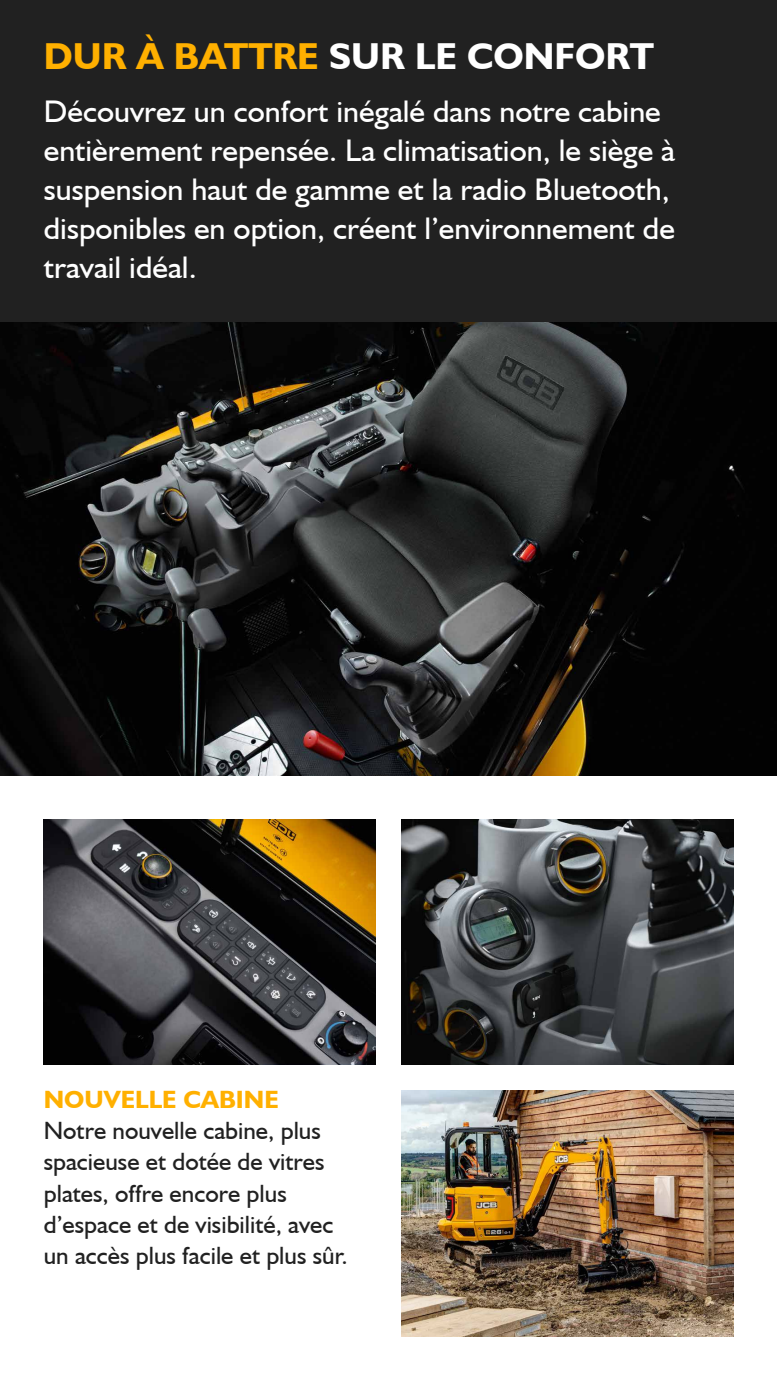
<style>
.page{position:relative;width:777px;height:1380px;background:#fff}
.page>*{position:absolute;margin:0;border:0;box-sizing:border-box;transform-origin:0 0}
.t1{font:700 37.5px "JCB Euro";color:#fff}
.t2{font:31.25px/39.1px "JCB Euro Roman";color:#fff}
.t3{font:25px/31.2px "JCB Euro Roman";color:#212121}
.t4{font:700 25px "JCB Euro";color:#ffb000}
.s1{color:#ffb000}
</style>
<div class="page">
<img style="left:0;top:322px;width:776px;height:453px">
<img style="left:401px;top:1091px;width:331px;height:245px">
<img style="left:44px;top:819px;width:331px;height:246px">
<img style="left:401px;top:819px;width:331px;height:246px">
<div style="left:0;top:0;width:776px;height:322px;background:#212121"></div>
<p class="t1" style="left:44px;top:33px;width:611px"><span class="s1">DUR À BATTRE</span> SUR LE CONFORT</p>
<p class="t2" style="left:44px;top:91px;width:632px">Découvrez un confort inégalé dans notre cabine entièrement repensée. La climatisation, le siège à suspension haut de gamme et la radio Bluetooth, disponibles en option, créent l’environnement de travail idéal.</p>
<p class="t4" style="left:44px;top:1084px;width:236px">NOUVELLE CABINE</p>
<p class="t3" style="left:44px;top:1115px;width:305px">Notre nouvelle cabine, plus spacieuse et dotée de vitres plates, offre encore plus d’espace et de visibilité, avec un accès plus facile et plus sûr.</p>
</div>
